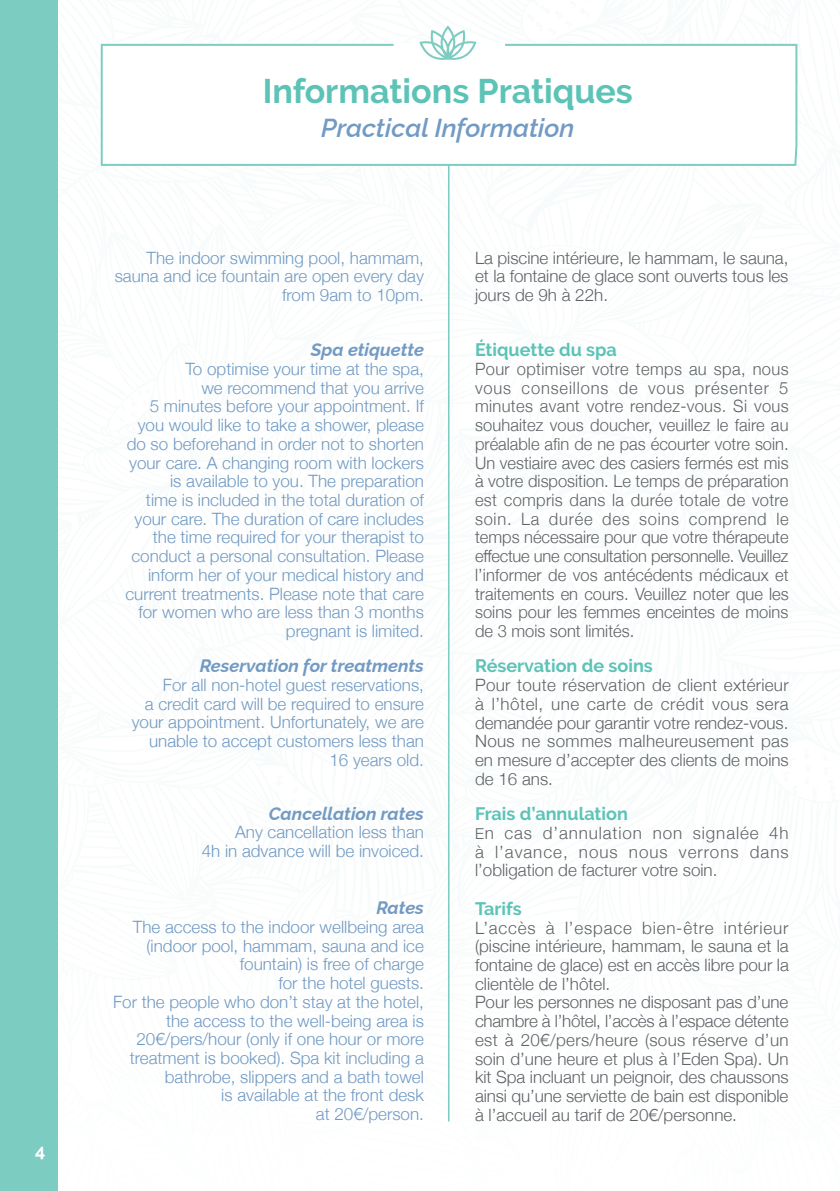
<style>
.page{position:relative;width:840px;height:1191px;background:#fff}
.page>*{position:absolute;margin:0;border:0;box-sizing:border-box;transform-origin:0 0}
.t1{font:700 34px "Raleway";color:#5cc3b6}
.t2{font:italic 600 26px "Raleway";color:#729ac3}
.t3{font:italic 700 18px "Raleway";color:#729ac3}
.t4{font:700 18px "Raleway";color:#5cc3b6}
.t5{font:700 18px "Raleway";color:#fff}
.t6{font:300 17px/18.8px "Helvetica Neue";color:#5f6367;text-align:justify}
.t7{font:300 17px/18.8px "Helvetica Neue";color:#729ac3;text-align:right}
.s1{font-size:15px}
</style>
<div class="page">
<svg style="left:100px;top:43px;width:698px;height:124px"></svg>
<hr style="left:448px;top:165px;width:1px;height:956px;background:#7cccc1">
<svg style="left:419px;top:26px;width:57px;height:34px"></svg>
<div style="left:0;top:0;width:58px;height:1191px;background:#7cccc1"></div>
<p class="t5" style="left:35px;top:1140px;width:12px">4</p>
<h1 class="t1" style="left:263px;top:72px;width:371px">Informations Pratiques</h1>
<h2 class="t2" style="left:321px;top:107px;width:255px">Practical Information</h2>
<p class="t7" style="left:115px;top:247px;width:310px">The indoor swimming pool, hammam, sauna and ice fountain are open every day from 9am to 10pm.</p>
<p class="t3" style="left:311px;top:336px;width:114px">Spa etiquette</p>
<p class="t7" style="left:125px;top:358px;width:300px">To optimise your time at the spa,<br>we recommend that you arrive<br>5 minutes before your appointment. If you would like to take a shower, please do so beforehand in order not to shorten your care. A changing room with lockers is available to you. The preparation<br>time is included in the total duration of your care. The duration of care includes the time required for your therapist to conduct a personal consultation. Please inform her of your medical history and current treatments. Please note that care for women who are less than 3 months pregnant is limited.</p>
<p class="t3" style="left:199px;top:651px;width:226px">Reservation for treatments</p>
<p class="t7" style="left:132px;top:674px;width:293px">For all non-hotel guest reservations,<br>a credit card will be required to ensure your appointment. Unfortunately, we are unable to accept customers less than 16 years old.</p>
<p class="t3" style="left:268px;top:799px;width:157px">Cancellation rates</p>
<p class="t7" style="left:201px;top:821px;width:224px">Any cancellation less than<br>4h in advance will be invoiced.</p>
<p class="t3" style="left:376px;top:893px;width:49px">Rates</p>
<p class="t7" style="left:113px;top:916px;width:312px">The access to the indoor wellbeing area (indoor pool, hammam, sauna and ice fountain) is free of charge<br>for the hotel guests.<br>For the people who don’t stay at the hotel, the access to the well-being area is<br>20€/pers/hour (only if one hour or more treatment is booked). Spa kit including a bathrobe, slippers and a bath towel<br>is available at the front desk<br>at 20€/person.</p>
<p class="t6" style="left:475px;top:247px;width:315px">La piscine intérieure, le hammam, le sauna, et la fontaine de glace sont ouverts tous les jours de 9h à 22h.</p>
<p class="t4" style="left:475px;top:340px;width:143px">Étiquette du spa</p>
<p class="t6" style="left:475px;top:358px;width:315px">Pour optimiser votre temps au spa, nous vous conseillons de vous présenter 5 minutes avant votre rendez-vous. Si vous souhaitez vous doucher, veuillez le faire au préalable afin de ne pas écourter votre soin.<br>Un vestiaire avec des casiers fermés est mis à votre disposition. Le temps de préparation est compris dans la durée totale de votre soin. La durée des soins comprend le temps nécessaire pour que votre thérapeute effectue une consultation personnelle. Veuillez l’informer de vos antécédents médicaux et traitements en cours. Veuillez noter que les soins pour les femmes enceintes de moins de 3 mois sont limités.</p>
<p class="t4" style="left:475px;top:656px;width:179px">Réservation de soins</p>
<p class="t6" style="left:475px;top:674px;width:315px">Pour toute réservation de client extérieur à l’hôtel, une carte de crédit vous sera demandée pour garantir votre rendez-vous.<br>Nous ne sommes malheureusement pas en mesure d’accepter des clients de moins de 16 ans.</p>
<p class="t4" style="left:475px;top:803px;width:154px">Frais d’annulation</p>
<p class="t6" style="left:475px;top:822px;width:315px"><span class="s1">E</span>n cas d’annulation non signalée 4h à l’avance, nous nous verrons dans l’obligation de facturer votre soin.</p>
<p class="t4" style="left:475px;top:898px;width:48px">Tarifs</p>
<p class="t6" style="left:475px;top:917px;width:315px;text-align:left">L’accès à l’espace bien-être intérieur (piscine intérieure, hammam, le sauna et la fontaine de glace) est en accès libre pour la clientèle de l’hôtel.<br>Pour les personnes ne disposant pas d’une chambre à l’hôtel, l’accès à l’espace détente est à 20€/pers/heure (sous réserve d’un soin d’une heure et plus à l’Eden Spa). Un kit Spa incluant un peignoir, des chaussons ainsi qu’une serviette de bain est disponible à l’accueil au tarif de 20€/personne.</p>
</div>
